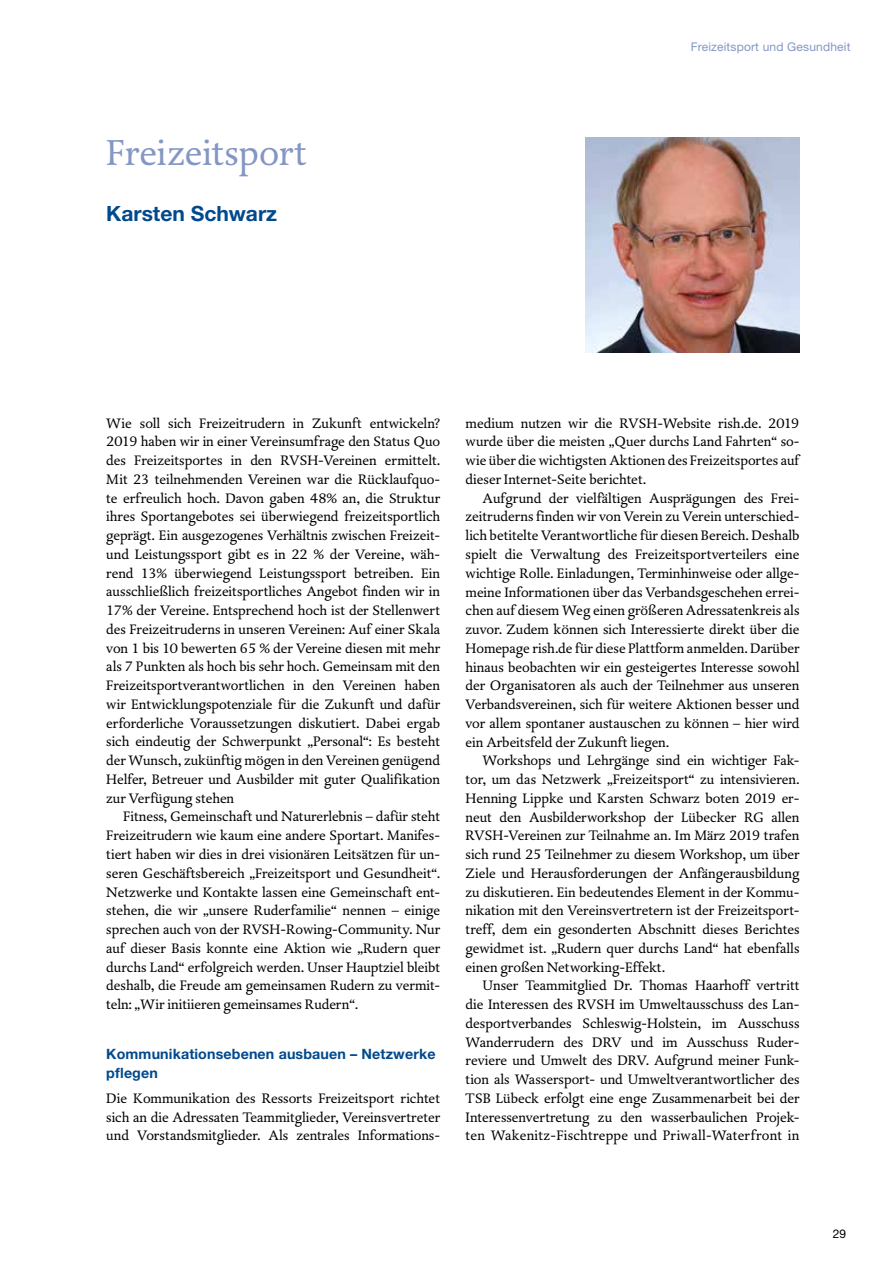
<style>
.page{position:relative;width:893px;height:1263px;background:#fff}
.page>*{position:absolute;margin:0;border:0;box-sizing:border-box;transform-origin:0 0}
.t1{font:37.5px "DTL Dorian ST";color:#8497c4}
.t2{font:700 21px "Helvetica Neue LT Std";color:#00498d}
.t3{font:14.25px/18.8px "DTL Dorian T";color:#000;text-align:justify}
.t4{font:700 14.25px/18.8px "Helvetica Neue LT Std";letter-spacing:.01em;color:#00498d}
.t5{font:12px "Helvetica Neue LT Std";letter-spacing:.015em;color:#8497c4}
.t6{font:12px "Helvetica Neue LT Std";color:#000}
</style>
<div class="page">
<img style="left:585px;top:138px;width:214px;height:214px">
<h1 class="t1" style="left:106px;top:131px;width:202px">Freizeitsport</h1>
<h2 class="t2" style="left:106px;top:201px;width:172px">Karsten Schwarz</h2>
<p class="t5" style="left:691px;top:40px;width:161px">Freizeitsport und Gesundheit</p>
<p class="t3" style="left:106px;top:414px;width:335px">Wie soll sich Freizeitrudern in Zukunft entwickeln?<br>2019 haben wir in einer Vereinsumfrage den Status Quo des Freizeitsportes in den RVSH-Vereinen ermittelt.<br>Mit 23 teilnehmenden Vereinen war die Rücklaufquo&shy;te erfreulich hoch. Davon gaben 48% an, die Struktur ihres Sportangebotes sei überwiegend freizeitsportlich geprägt. Ein ausgezogenes Verhältnis zwischen Freizeit&shy;und Leistungssport gibt es in 22 % der Vereine, wäh&shy;rend 13% überwiegend Leistungssport betreiben. Ein ausschließlich freizeitsportliches Angebot finden wir in 17% der Vereine. Entsprechend hoch ist der Stellenwert des Freizeitruderns in unseren Vereinen: Auf einer Skala von 1 bis 10 bewerten 65 % der Vereine diesen mit mehr als 7 Punkten als hoch bis sehr hoch. Gemeinsam mit den Freizeitsportverantwortlichen in den Vereinen haben wir Entwicklungspotenziale für die Zukunft und dafür erforderliche Voraussetzungen diskutiert. Dabei ergab sich eindeutig der Schwerpunkt „Personal“: Es besteht der Wunsch, zukünftig mögen in den Vereinen genügend Helfer, Betreuer und Ausbilder mit guter Qualifikation zur Verfügung stehen</p>
<p class="t3" style="left:106px;top:808px;width:335px;text-indent:17px">Fitness, Gemeinschaft und Naturerlebnis – dafür steht Freizeitrudern wie kaum eine andere Sportart. Manifes&shy;tiert haben wir dies in drei visionären Leitsätzen für un&shy;seren Geschäftsbereich „Freizeitsport und Gesundheit“.<br>Netzwerke und Kontakte lassen eine Gemeinschaft ent&shy;stehen, die wir „unsere Ruderfamilie“ nennen – einige sprechen auch von der RVSH-Rowing-Community. Nur auf dieser Basis konnte eine Aktion wie „Rudern quer durchs Land“ erfolgreich werden. Unser Hauptziel bleibt deshalb, die Freude am gemeinsamen Rudern zu vermit&shy;teln: „Wir initiieren gemeinsames Rudern“.</p>
<p class="t4" style="left:106px;top:1044px;width:331px">Kommunikationsebenen ausbauen – Netzwerke pflegen</p>
<p class="t3" style="left:106px;top:1089px;width:335px">Die Kommunikation des Ressorts Freizeitsport richtet sich an die Adressaten Teammitglieder, Vereinsvertreter und Vorstandsmitglieder. Als zentrales Informations-</p>
<p class="t3" style="left:466px;top:414px;width:335px">medium nutzen wir die RVSH-Website rish.de. 2019 wurde über die meisten „Quer durchs Land Fahrten“ so&shy;wie über die wichtigsten Aktionen des Freizeitsportes auf dieser Internet-Seite berichtet.</p>
<p class="t3" style="left:466px;top:489px;width:335px;text-indent:17px">Aufgrund der vielfältigen Ausprägungen des Frei&shy;zeitruderns finden wir von Verein zu Verein unterschied&shy;lich betitelte Verantwortliche für diesen Bereich. Deshalb spielt die Verwaltung des Freizeitsportverteilers eine wichtige Rolle. Einladungen, Terminhinweise oder allge&shy;meine Informationen über das Verbandsgeschehen errei&shy;chen auf diesem Weg einen größeren Adressatenkreis als zuvor. Zudem können sich Interessierte direkt über die Homepage rish.de für diese Plattform anmelden. Darüber hinaus beobachten wir ein gesteigertes Interesse sowohl der Organisatoren als auch der Teilnehmer aus unseren Verbandsvereinen, sich für weitere Aktionen besser und vor allem spontaner austauschen zu können – hier wird ein Arbeitsfeld der Zukunft liegen.</p>
<p class="t3" style="left:466px;top:752px;width:335px;text-indent:17px">Workshops und Lehrgänge sind ein wichtiger Fak&shy;tor, um das Netzwerk „Freizeitsport“ zu intensivieren.<br>Henning Lippke und Karsten Schwarz boten 2019 er&shy;neut den Ausbilderworkshop der Lübecker RG allen RVSH-Vereinen zur Teilnahme an. Im März 2019 trafen sich rund 25 Teilnehmer zu diesem Workshop, um über Ziele und Herausforderungen der Anfängerausbildung zu diskutieren. Ein bedeutendes Element in der Kommu&shy;nikation mit den Vereinsvertretern ist der Freizeitsport&shy;treff, dem ein gesonderten Abschnitt dieses Berichtes gewidmet ist. „Rudern quer durchs Land“ hat ebenfalls einen großen Networking-Effekt.</p>
<p class="t3" style="left:466px;top:977px;width:335px;text-indent:17px">Unser Teammitglied Dr. Thomas Haarhoff vertritt die Interessen des RVSH im Umweltausschuss des Lan&shy;desportverbandes Schleswig-Holstein, im Ausschuss Wanderrudern des DRV und im Ausschuss Ruder&shy;reviere und Umwelt des DRV. Aufgrund meiner Funk&shy;tion als Wassersport- und Umweltverantwortlicher des TSB Lübeck erfolgt eine enge Zusammenarbeit bei der Interessenvertretung zu den wasserbaulichen Projek&shy;ten Wakenitz-Fischtreppe und Priwall-Waterfront in</p>
<p class="t6" style="left:833px;top:1226px;width:15px">29</p>
</div>
